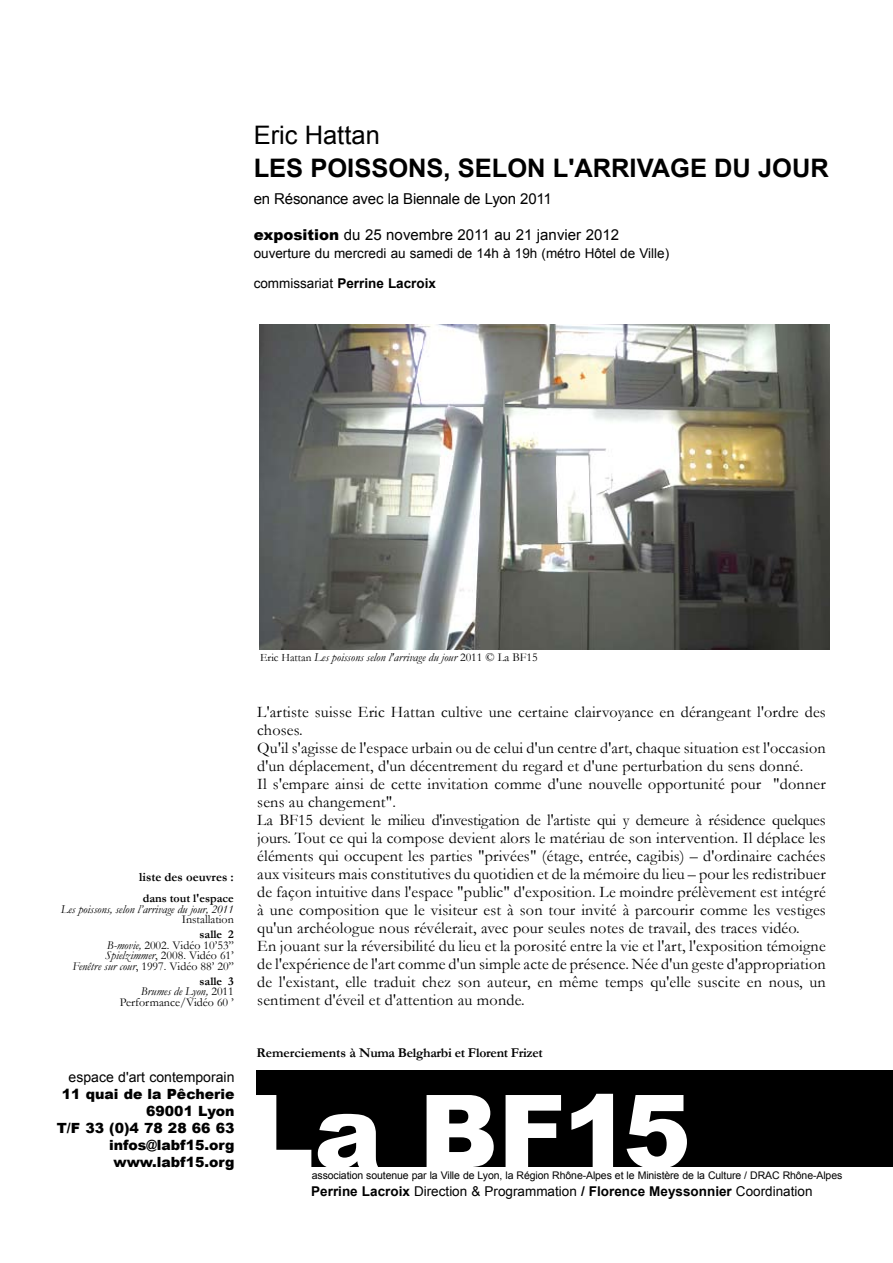
<style>
.page{position:relative;width:893px;height:1263px;background:#fff}
.page>*{position:absolute;margin:0;border:0;box-sizing:border-box;transform-origin:0 0}
.t1{font:900 101.4px "Arial";letter-spacing:-.01em;color:#fff}
.t2{font:700 25.5px "Arial";color:#000}
.t3{font:25.5px "Arial";color:#000}
.t4{font:16.2px/18px "Garamond";letter-spacing:.01em;color:#000}
.t5{font:15px "Arial";letter-spacing:-.015em;color:#000}
.t6{font:900 14.1px/16.8px "Arial";color:#000;text-align:right}
.t7{font:14.1px "Arial";color:#000}
.t8{font:13.5px "Arial";color:#000}
.t9{font:700 13.5px "Garamond";letter-spacing:-.02em;color:#000}
.t10{font:700 13.5px "Arial";color:#000}
.t11{font:700 12.75px "Garamond";color:#000}
.t12{font:12px/10.5px "Garamond";color:#000;text-align:right}
.t13{font:italic 12px "Garamond";color:#000}
.t14{font:700 12px "Garamond";color:#000}
.t15{font:10.5px "Arial";letter-spacing:-.01em;color:#000}
.s1{font-weight:900}
.s2{font-weight:400}
.s3{font-weight:700}
.s4{font-style:italic}
.s5{font-style:normal;font-size:11.25px}
.s6{font-style:normal}
</style>
<div class="page">
<div style="left:256px;top:1070px;width:637px;height:97px;background:#000"></div>
<img style="left:259px;top:324px;width:570px;height:326px">
<h2 class="t3" style="left:254px;top:121px;width:128px">Eric Hattan</h2>
<h2 class="t2" style="left:254px;top:154px;width:577px">LES POISSONS, SELON L'ARRIVAGE DU JOUR</h2>
<p class="t5" style="left:254px;top:190px;width:300px">en Résonance avec la Biennale de Lyon 2011</p>
<p class="t5" style="left:254px;top:226px;width:367px"><span class="s1">exposition</span> du 25 novembre 2011 au 21 janvier 2012</p>
<p class="t8" style="left:254px;top:246px;width:417px">ouverture du mercredi au samedi de 14h à 19h (métro Hôtel de Ville)</p>
<p class="t10" style="left:254px;top:276px;width:184px"><span class="s2">commissariat</span> Perrine Lacroix</p>
<p class="t11" style="left:139px;top:869px;width:96px">liste des oeuvres :</p>
<p class="t14" style="left:143px;top:891px;width:93px">dans tout l'espace</p>
<p class="t13" style="left:61px;top:902px;width:175px">Les poissons, selon l’arrivage du jour, 2011</p>
<p class="t12" style="left:182px;top:914px;width:53px">Installation</p>
<p class="t12" style="left:73px;top:929px;width:163px"><span class="s3">salle 2<br></span><span class="s4">B-movie,</span> 2002. Vidéo 10’53’’<br><span class="s4">Spielzimmer</span>, 2008. Vidéo 61’<br><span class="s4">Fenêtre sur cour</span>, 1997. Vidéo 88’ 20’’</p>
<p class="t12" style="left:120px;top:975px;width:115px"><span class="s3">salle 3<br></span><span class="s4">Brumes de Lyon,</span> 2011<br>Performance/Vidéo 60 ’</p>
<p class="t7" style="left:69px;top:1069px;width:167px">espace d'art contemporain</p>
<p class="t6" style="left:57px;top:1086px;width:179px">11 quai de la Pêcherie<br>69001 Lyon<br>T/F 33 (0)4 78 28 66 63 infos@labf15.org www.labf15.org</p>
<p class="t13" style="left:260px;top:650px;width:279px"><span class="s5">Eric Hattan</span> Les poissons selon l'arrivage du jour <span class="s6">2011 © La BF15</span></p>
<p class="t4" style="left:257px;top:703px;width:570px">L'artiste suisse Eric Hattan cultive une certaine clairvoyance en dérangeant l'ordre des choses.<br>Qu'il s'agisse de l'espace urbain ou de celui d'un centre d'art, chaque situation est l'occasion d'un déplacement, d'un décentrement du regard et d'une perturbation du sens donné.<br>Il s'empare ainsi de cette invitation comme d'une nouvelle opportunité pour "donner sens au changement".<br>La BF15 devient le milieu d'investigation de l'artiste qui y demeure à résidence quelques jours. Tout ce qui la compose devient alors le matériau de son intervention. Il déplace les éléments qui occupent les parties "privées" (étage, entrée, cagibis) – d'ordinaire cachées aux visiteurs mais constitutives du quotidien et de la mémoire du lieu – pour les redistribuer de façon intuitive dans l'espace "public" d'exposition. Le moindre prélèvement est intégré à une composition que le visiteur est à son tour invité à parcourir comme les vestiges qu'un archéologue nous révélerait, avec pour seules notes de travail, des traces vidéo.<br>En jouant sur la réversibilité du lieu et la porosité entre la vie et l'art, l'exposition témoigne de l'expérience de l'art comme d'un simple acte de présence. Née d'un geste d'appropriation de l'existant, elle traduit chez son auteur, en même temps qu'elle suscite en nous, un sentiment d'éveil et d'attention au monde.</p>
<p class="t9" style="left:257px;top:1045px;width:288px">Remerciements à Numa Belgharbi et Florent Frizet</p>
<h1 class="t1" style="left:246px;top:1075px;width:446px">La BF15</h1>
<p class="t15" style="left:312px;top:1169px;width:532px">association soutenue par la Ville de Lyon, la Région Rhône-Alpes et le Ministère de la Culture / DRAC Rhône-Alpes</p>
<p class="t8" style="left:311px;top:1183px;width:503px"><span class="s3">Perrine Lacroix</span> Direction &amp; Programmation <span class="s3">/ Florence Meyssonnier</span> Coordination</p>
</div>
